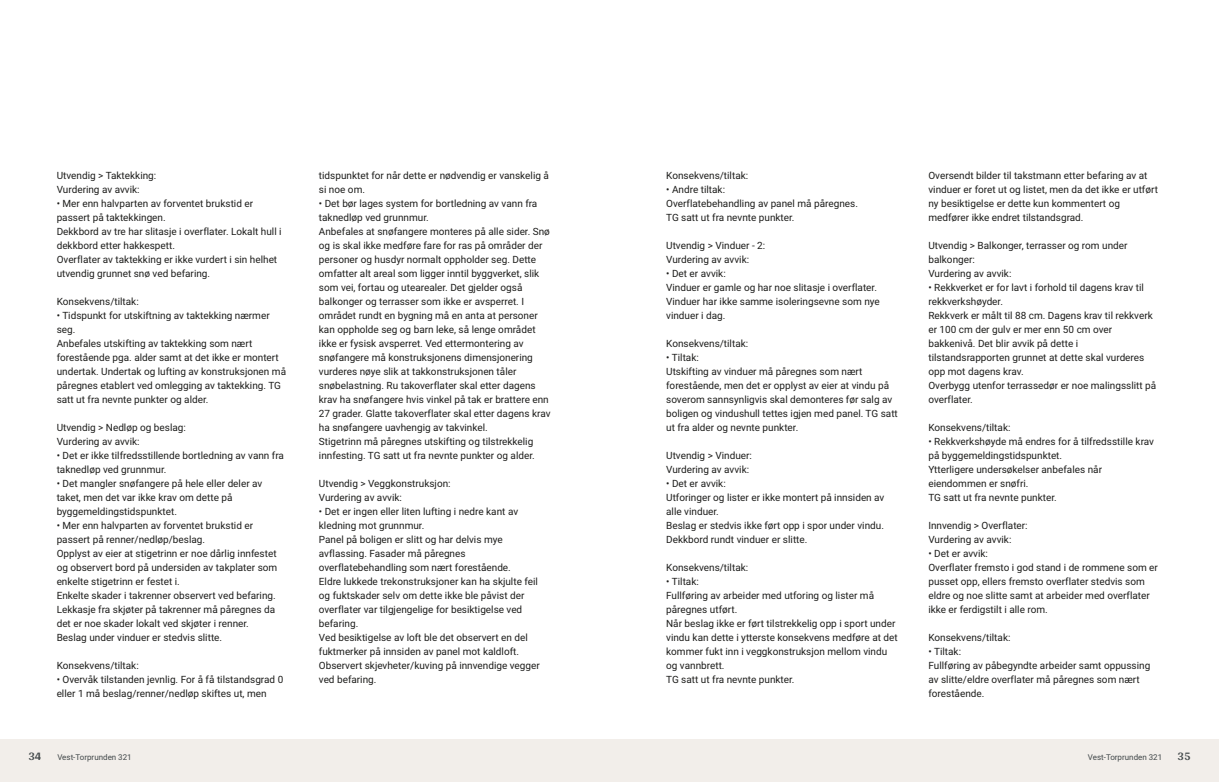
<style>
.page{position:relative;width:1219px;height:782px;background:#fff}
.page>*{position:absolute;margin:0;border:0;box-sizing:border-box;transform-origin:0 0}
.t1{font:700 12px "Arya";color:#414749}
.t2{font:10px/14px "Roboto Vitec";color:#1d1d1b}
.t3{font:8px "Roboto Vitec";color:#414749}
</style>
<div class="page">
<div style="left:0;top:739px;width:612px;height:42px;background:#f2eeea"></div>
<div style="left:607px;top:739px;width:612px;height:42px;background:#f2eeea"></div>
<p class="t2" style="left:57px;top:167px;width:101px">Utvendig &gt; Taktekking:<br>Vurdering av avvik:</p>
<p class="t2" style="left:57px;top:195px;width:226px">• Mer enn halvparten av forventet brukstid er passert på taktekkingen.<br>Dekkbord av tre har slitasje i overflater. Lokalt hull i dekkbord etter hakkespett.<br>Overflater av taktekking er ikke vurdert i sin helhet utvendig grunnet snø ved befaring.</p>
<p class="t2" style="left:57px;top:293px;width:84px">Konsekvens/ tiltak:</p>
<p class="t2" style="left:57px;top:307px;width:231px">• Tidspunkt for utskiftning av taktekking nærmer seg.<br>Anbefales utskifting av taktekking som nært forestående pga. alder samt at det ikke er montert undertak. Undertak og lufting av konstruksjonen må påregnes etablert ved omlegging av taktekking. TG satt ut fra nevnte punkter og alder.</p>
<p class="t2" style="left:57px;top:419px;width:131px">Utvendig &gt; Nedløp og beslag:<br>Vurdering av avvik:</p>
<p class="t2" style="left:57px;top:447px;width:229px">• Det er ikke tilfredsstillende bortledning av vann fra taknedløp ved grunnmur.</p>
<p class="t2" style="left:57px;top:475px;width:207px">• Det mangler snøfangere på hele eller deler av taket, men det var ikke krav om dette på byggemeldingstidspunktet.</p>
<p class="t2" style="left:57px;top:517px;width:222px">• Mer enn halvparten av forventet brukstid er passert på renner/ nedløp/ beslag.<br>Opplyst av eier at stigetrinn er noe dårlig innfestet og observert bord på undersiden av takplater som enkelte stigetrinn er festet i.<br>Enkelte skader i takrenner observert ved befaring.<br>Lekkasje fra skjøter på takrenner må påregnes da det er noe skader lokalt ved skjøter i renner.<br>Beslag under vinduer er stedvis slitte.</p>
<p class="t2" style="left:57px;top:657px;width:84px">Konsekvens/ tiltak:</p>
<p class="t2" style="left:57px;top:671px;width:228px">• Overvåk tilstanden jevnlig. For å få tilstandsgrad 0 eller 1 må beslag/ renner/ nedløp skiftes ut, men</p>
<p class="t1" style="left:28px;top:749px;width:15px">34</p>
<p class="t3" style="left:57px;top:751px;width:76px">Vest‑Torprunden 321</p>
<p class="t2" style="left:319px;top:167px;width:232px">tidspunktet for når dette er nødvendig er vanskelig å si noe om.</p>
<p class="t2" style="left:319px;top:195px;width:233px">• Det bør lages system for bortledning av vann fra taknedløp ved grunnmur.<br>Anbefales at snøfangere monteres på alle sider. Snø og is skal ikke medføre fare for ras på områder der personer og husdyr normalt oppholder seg. Dette omfatter alt areal som ligger inntil byggverket, slik som vei, fortau og utearealer. Det gjelder også balkonger og terrasser som ikke er avsperret. I området rundt en bygning må en anta at personer kan oppholde seg og barn leke, så lenge området ikke er fysisk avsperret. Ved ettermontering av snøfangere må konstruksjonens dimensjonering vurderes nøye slik at takkonstruksjonen tåler snøbelastning. Ru takoverflater skal etter dagens krav ha snøfangere hvis vinkel på tak er brattere enn 27 grader. Glatte takoverflater skal etter dagens krav ha snøfangere uavhengig av takvinkel.<br>Stigetrinn må påregnes utskifting og tilstrekkelig innfesting. TG satt ut fra nevnte punkter og alder.</p>
<p class="t2" style="left:319px;top:475px;width:133px">Utvendig &gt; Veggkonstruksjon:<br>Vurdering av avvik:</p>
<p class="t2" style="left:319px;top:503px;width:222px">• Det er ingen eller liten lufting i nedre kant av kledning mot grunnmur.<br>Panel på boligen er slitt og har delvis mye avflassing. Fasader må påregnes overflatebehandling som nært forestående.<br>Eldre lukkede trekonstruksjoner kan ha skjulte feil og fuktskader selv om dette ikke ble påvist der overflater var tilgjengelige for besiktigelse ved befaring.<br>Ved besiktigelse av loft ble det observert en del fuktmerker på innsiden av panel mot kaldloft.<br>Observert skjevheter/ kuving på innvendige vegger ved befaring.</p>
<p class="t2" style="left:666px;top:167px;width:84px">Konsekvens/ tiltak:</p>
<p class="t2" style="left:666px;top:181px;width:193px">• Andre tiltak:<br>Overflatebehandling av panel må påregnes.<br>TG satt ut fra nevnte punkter.</p>
<p class="t2" style="left:666px;top:237px;width:101px">Utvendig &gt; Vinduer ‑ 2:<br>Vurdering av avvik:</p>
<p class="t2" style="left:666px;top:265px;width:215px">• Det er avvik:<br>Vinduer er gamle og har noe slitasje i overflater.<br>Vinduer har ikke samme isoleringsevne som nye vinduer i dag.</p>
<p class="t2" style="left:666px;top:335px;width:84px">Konsekvens/ tiltak:</p>
<p class="t2" style="left:666px;top:349px;width:233px">• Tiltak:<br>Utskifting av vinduer må påregnes som nært forestående, men det er opplyst av eier at vindu på soverom sannsynligvis skal demonteres før salg av boligen og vindushull tettes igjen med panel. TG satt ut fra alder og nevnte punkter.</p>
<p class="t2" style="left:666px;top:447px;width:87px">Utvendig &gt; Vinduer:<br>Vurdering av avvik:</p>
<p class="t2" style="left:666px;top:475px;width:220px">• Det er avvik:<br>Utforinger og lister er ikke montert på innsiden av alle vinduer.<br>Beslag er stedvis ikke ført opp i spor under vindu.<br>Dekkbord rundt vinduer er slitte.</p>
<p class="t2" style="left:666px;top:559px;width:84px">Konsekvens/ tiltak:</p>
<p class="t2" style="left:666px;top:573px;width:233px">• Tiltak:<br>Fullføring av arbeider med utforing og lister må påregnes utført.<br>Når beslag ikke er ført tilstrekkelig opp i sport under vindu kan dette i ytterste konsekvens medføre at det kommer fukt inn i veggkonstruksjon mellom vindu og vannbrett.<br>TG satt ut fra nevnte punkter.</p>
<p class="t2" style="left:928px;top:167px;width:231px">Oversendt bilder til takstmann etter befaring av at vinduer er foret ut og listet, men da det ikke er utført ny besiktigelse er dette kun kommentert og medfører ikke endret tilstandsgrad.</p>
<p class="t2" style="left:928px;top:237px;width:201px">Utvendig &gt; Balkonger, terrasser og rom under balkonger:<br>Vurdering av avvik:</p>
<p class="t2" style="left:928px;top:279px;width:229px">• Rekkverket er for lavt i forhold til dagens krav til rekkverkshøyder.<br>Rekkverk er målt til 88 cm. Dagens krav til rekkverk er 100 cm der gulv er mer enn 50 cm over bakkenivå. Det blir avvik på dette i tilstandsrapporten grunnet at dette skal vurderes opp mot dagens krav.<br>Overbygg utenfor terrassedør er noe malingsslitt på overflater.</p>
<p class="t2" style="left:928px;top:419px;width:84px">Konsekvens/ tiltak:</p>
<p class="t2" style="left:928px;top:433px;width:227px">• Rekkverkshøyde må endres for å tilfredsstille krav på byggemeldingstidspunktet.<br>Ytterligere undersøkelser anbefales når eiendommen er snøfri.<br>TG satt ut fra nevnte punkter.</p>
<p class="t2" style="left:928px;top:517px;width:101px">Innvendig &gt; Overflater:<br>Vurdering av avvik:</p>
<p class="t2" style="left:928px;top:545px;width:231px">• Det er avvik:<br>Overflater fremsto i god stand i de rommene som er pusset opp, ellers fremsto overflater stedvis som eldre og noe slitte samt at arbeider med overflater ikke er ferdigstilt i alle rom.</p>
<p class="t2" style="left:928px;top:629px;width:84px">Konsekvens/ tiltak:</p>
<p class="t2" style="left:928px;top:643px;width:223px">• Tiltak:<br>Fullføring av påbegyndte arbeider samt oppussing av slitte/ eldre overflater må påregnes som nært forestående.</p>
<p class="t3" style="left:1088px;top:751px;width:76px">Vest‑Torprunden 321</p>
<p class="t1" style="left:1177px;top:749px;width:15px">35</p>
</div>
